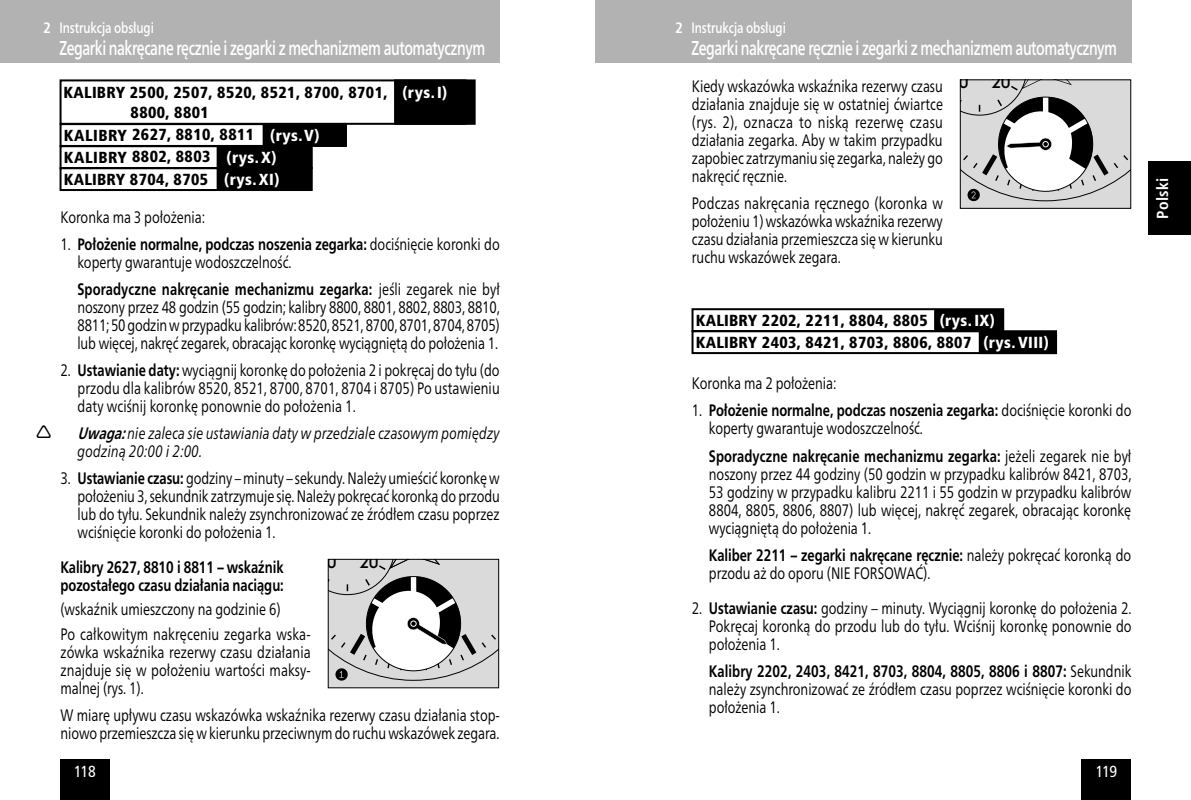
<style>
.page{position:relative;width:1191px;height:800px;background:#fff}
.page>*{position:absolute;margin:0;border:0;box-sizing:border-box;transform-origin:0 0}
.t1{font:500 20px "Frutiger Neue LTCYR";letter-spacing:-.03em;color:#fff;scale:.7 1}
.t2{font:700 17.4px "OMEGACTGOLD";color:#000}
.t3{font:16.6px/18px "Frutiger Neue LTCYR";letter-spacing:-.005em;color:#000;text-align:justify;scale:.77 1}
.t4{font:italic 16.6px/18px "Frutiger Neue LTCYR";letter-spacing:.01em;color:#000;scale:.77 1}
.t5{font:700 16.6px/18px "Frutiger Neue LTCYR";color:#000;scale:.77 1}
.t6{font:900 condensed 16px/22px "Frutiger LT Std";letter-spacing:.03em;color:#000}
.t7{font:condensed 16px "Frutiger LT Std";letter-spacing:-.05em;color:#fff}
.t8{font:700 condensed 16px "Frutiger LT Std";letter-spacing:.015em;color:#fff}
.t9{font:500 15px "Frutiger Neue LTCYR";letter-spacing:-.01em;color:#fff;scale:.77 1}
.s1{font-family:"Frutiger LT Std";font-weight:700;font-stretch:condensed}
.s2{color:#fff}
.s3{font-weight:700}
</style>
<div class="page">
<div style="left:1081px;top:759px;width:50px;height:40px;background:#000"></div>
<div style="left:60px;top:759px;width:50px;height:40px;background:#000"></div>
<div style="left:1148px;top:161px;width:43px;height:74px;background:#000"></div>
<div style="left:0;top:0;width:499px;height:62px;background:#b3b2b2"></div>
<div style="left:596px;top:0;width:536px;height:62px;background:#b3b2b2"></div>
<div style="left:935px;top:310px;width:68px;height:20px;background:#000"></div>
<div style="left:979px;top:333px;width:77px;height:20px;background:#000"></div>
<div style="left:691px;top:308px;width:313px;height:24px;border:2px solid #000"></div>
<div style="left:691px;top:330px;width:366px;height:24px;border:2px solid #000"></div>
<svg style="left:330px;top:560px;width:167px;height:126px"></svg>
<div style="left:328px;top:558px;width:171px;height:130px;border:1px solid #000"></div>
<svg style="left:962px;top:81px;width:167px;height:126px"></svg>
<div style="left:960px;top:79px;width:171px;height:130px;border:1px solid #000"></div>
<div style="left:218px;top:147px;width:93px;height:21px;background:#000"></div>
<div style="left:217px;top:146px;width:95px;height:23px;border:2px solid #000"></div>
<div style="left:60px;top:145px;width:252px;height:24px;border:2px solid #000"></div>
<div style="left:264px;top:124px;width:82px;height:22px;background:#000"></div>
<div style="left:263px;top:123px;width:84px;height:24px;border:2px solid #000"></div>
<div style="left:218px;top:168px;width:93px;height:22px;background:#000"></div>
<div style="left:217px;top:167px;width:95px;height:24px;border:2px solid #000"></div>
<div style="left:60px;top:123px;width:287px;height:24px;border:2px solid #000"></div>
<div style="left:60px;top:167px;width:252px;height:24px;border:2px solid #000"></div>
<div style="left:395px;top:80px;width:79px;height:44px;background:#000"></div>
<div style="left:394px;top:79px;width:81px;height:46px;border:2px solid #000"></div>
<div style="left:60px;top:79px;width:406px;height:46px;border:2px solid #000"></div>
<p class="t9" style="left:43px;top:19px;width:145px"><span class="s1">2</span> Instrukcja obsługi</p>
<p class="t1" style="left:60px;top:37px;width:609px">Zegarki nakręcane ręcznie i zegarki z mechanizmem automatycznym</p>
<p class="t6" style="left:64px;top:82px;width:385px">KALIBRY 2500, 2507, 8520, 8521, 8700, 8701, <span class="s2">(rys.I)</span></p>
<p class="t6" style="left:131px;top:101px;width:80px">8800, 8801</p>
<p class="t6" style="left:64px;top:123px;width:257px">KALIBRY 2627, 8810, 8811 <span class="s2">(rys.V)</span></p>
<p class="t6" style="left:64px;top:168px;width:217px">KALIBRY 8704, 8705 <span class="s2">(rys.XI)</span></p>
<p class="t6" style="left:64px;top:145px;width:214px">KALIBRY 8802, 8803 <span class="s2">(rys.X)</span></p>
<p class="t3" style="left:60px;top:207px;width:189px">Koronka ma 3 położenia:</p>
<p class="t3" style="left:77px;top:235px;width:550px;text-indent:-17px">1. <span class="s3">Położenie normalne, podczas noszenia zegarka:</span> dociśnięcie koronki do koperty gwarantuje wodoszczelność.</p>
<p class="t3" style="left:77px;top:280px;width:550px"><span class="s3">Sporadyczne nakręcanie mechanizmu zegarka:</span> jeśli zegarek nie był noszony przez 48 godzin (55 godzin; kalibry 8800, 8801, 8802, 8803, 8810, 8811; 50 godzin w przypadku kalibrów: 8520, 8521, 8700, 8701, 8704, 8705) lub więcej, nakręć zegarek, obracając koronkę wyciągniętą do położenia 1.</p>
<p class="t3" style="left:77px;top:361px;width:550px;text-indent:-17px">2. <span class="s3">Ustawianie daty:</span> wyciągnij koronkę do położenia 2 i pokręcaj do tyłu (do przodu dla kalibrów 8520, 8521, 8700, 8701, 8704 i 8705) Po ustawieniu daty wciśnij koronkę ponownie do położenia 1.</p>
<p class="t4" style="left:77px;top:424px;width:550px"><span class="s3">Uwaga:</span>nie zaleca sie ustawiania daty w przedziale czasowym pomiędzy godziną 20:00 i 2:00.</p>
<p class="t3" style="left:77px;top:469px;width:550px;text-indent:-17px">3. <span class="s3">Ustawianie czasu:</span> godziny – minuty – sekundy. Należy umieścić koronkę w położeniu 3, sekundnik zatrzymuje się. Należy pokręcać koronką do przodu lub do tyłu. Sekundnik należy zsynchronizować ze źródłem czasu poprzez wciśnięcie koronki do położenia 1.</p>
<p class="t5" style="left:60px;top:558px;width:292px">Kalibry 2627, 8810 i 8811 – wskaźnik pozostałego czasu działania naciągu:</p>
<p class="t3" style="left:60px;top:596px;width:326px;line-height:24.8px">(wskaźnik umieszczony na godzinie 6)<br>Po całkowitym nakręceniu zegarka wska-</p>
<p class="t3" style="left:60px;top:642px;width:326px">zówka wskaźnika rezerwy czasu działania znajduje się w położeniu wartości maksy&shy;malnej (rys. 1).</p>
<p class="t3" style="left:60px;top:705px;width:572px">W miarę upływu czasu wskazówka wskaźnika rezerwy czasu działania stop&shy;niowo przemieszcza się w kierunku przeciwnym do ruchu wskazówek zegara.</p>
<p class="t2" style="left:327px;top:550px;width:11px">0</p>
<p class="t2" style="left:359px;top:550px;width:21px">20</p>
<p class="t9" style="left:675px;top:19px;width:145px"><span class="s1">2</span> Instrukcja obsługi</p>
<p class="t1" style="left:691px;top:37px;width:609px">Zegarki nakręcane ręcznie i zegarki z mechanizmem automatycznym</p>
<p class="t3" style="left:692px;top:77px;width:328px">Kiedy wskazówka wskaźnika rezerwy czasu działania znajduje się w ostatniej ćwiartce (rys. 2), oznacza to niską rezerwę czasu działania zegarka. Aby w takim przypadku zapobiec zatrzymaniu się zegarka, należy go nakręcić ręcznie.</p>
<p class="t3" style="left:692px;top:194px;width:327px">Podczas nakręcania ręcznego (koronka w położeniu 1) wskazówka wskaźnika rezerwy czasu działania przemieszcza się w kierunku ruchu wskazówek zegara.</p>
<p class="t2" style="left:958px;top:71px;width:11px">0</p>
<p class="t2" style="left:991px;top:71px;width:21px">20</p>
<p class="t6" style="left:696px;top:309px;width:354px">KALIBRY 2202, 2211, 8804, 8805 <span class="s2">(rys.IX)<br></span>KALIBRY 2403, 8421, 8703, 8806, 8807 <span class="s2">(rys.VIII)</span></p>
<p class="t3" style="left:692px;top:374px;width:189px">Koronka ma 2 położenia:</p>
<p class="t3" style="left:709px;top:401px;width:550px;text-indent:-17px">1. <span class="s3">Położenie normalne, podczas noszenia zegarka:</span> dociśnięcie koronki do koperty gwarantuje wodoszczelność.</p>
<p class="t3" style="left:709px;top:446px;width:550px"><span class="s3">Sporadyczne nakręcanie mechanizmu zegarka:</span> jeżeli zegarek nie był noszony przez 44 godziny (50 godzin w przypadku kalibrów 8421, 8703, 53 godziny w przypadku kalibru 2211 i 55 godzin w przypadku kalibrów 8804, 8805, 8806, 8807) lub więcej, nakręć zegarek, obracając koronkę wyciągniętą do położenia 1.</p>
<p class="t3" style="left:709px;top:545px;width:550px"><span class="s3">Kaliber 2211 – zegarki nakręcane ręcznie:</span> należy pokręcać koronką do przodu aż do oporu (NIE FORSOWAĆ).</p>
<p class="t3" style="left:709px;top:598px;width:550px;text-indent:-17px">2. <span class="s3">Ustawianie czasu:</span> godziny – minuty. Wyciągnij koronkę do położenia 2.<br>Pokręcaj koronką do przodu lub do tyłu. Wciśnij koronkę ponownie do położenia 1.</p>
<p class="t3" style="left:709px;top:661px;width:550px"><span class="s3">Kalibry 2202, 2403, 8421, 8703, 8804, 8805, 8806 i 8807:</span> Sekundnik należy zsynchronizować ze źródłem czasu poprzez wciśnięcie koronki do położenia 1.</p>
<p class="t7" style="left:74px;top:762px;width:23px">118</p>
<p class="t7" style="left:1095px;top:762px;width:23px">119</p>
<p class="t8" style="left:1153px;top:219px;width:42px;rotate:-90deg">Polski</p>
</div>
